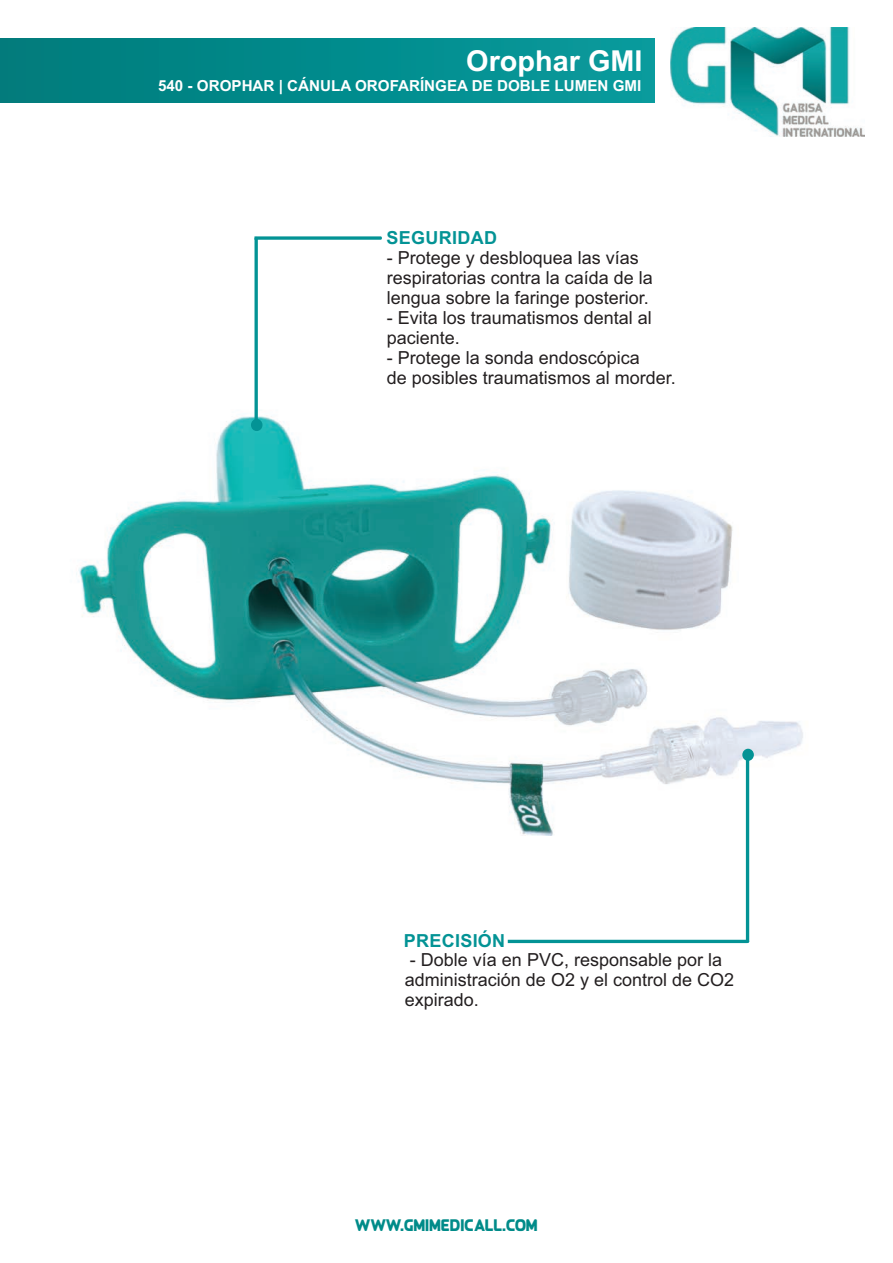
<style>
.page{position:relative;width:893px;height:1263px;background:#fff}
.page>*{position:absolute;margin:0;border:0;box-sizing:border-box;transform-origin:0 0}
.t1{font:700 28.8px "Arial";color:#fff}
.t2{font:18px/20.1px "Arial";color:#231f20}
.t3{font:700 18px "Arial";letter-spacing:.015em;color:#039395}
.t4{font:17.1px "Queenof Camelot 2.0";color:#008b89}
.t5{font:700 15.15px "Arial";color:#fff}
</style>
<div class="page">
<div style="left:0;top:39px;width:654px;height:63px;background:linear-gradient(to right,#007b7b,#089b9d)"></div>
<img style="left:670px;top:27px;width:194px;height:109px">
<img style="left:76px;top:416px;width:727px;height:420px">
<div style="left:251px;top:419px;width:11px;height:12px;background:#039395;border-radius:50%"></div>
<svg style="left:508px;top:753px;width:241px;height:190px"></svg>
<div style="left:742px;top:749px;width:12px;height:12px;background:#039395;border-radius:50%"></div>
<svg style="left:254px;top:236px;width:128px;height:191px"></svg>
<h1 class="t1" style="left:466px;top:50px;width:178px">Orophar GMI</h1>
<p class="t5" style="left:158px;top:79px;width:485px">540 - OROPHAR | CÁNULA OROFARÍNGEA DE DOBLE LUMEN GMI</p>
<p class="t3" style="left:387px;top:231px;width:112px">SEGURIDAD</p>
<p class="t2" style="left:387px;top:249px;width:268px">- Protege y desbloquea las vías respiratorias contra la caída de la lengua sobre la faringe posterior.</p>
<p class="t2" style="left:387px;top:309px;width:267px">- Evita los traumatismos dental al paciente.</p>
<p class="t2" style="left:387px;top:350px;width:291px">- Protege la sonda endoscópica<br>de posibles traumatismos al morder.</p>
<p class="t3" style="left:404px;top:933px;width:103px">PRECISIÓN</p>
<p class="t2" style="left:405px;top:951px;width:331px">- Doble vía en PVC, responsable por la administración de O2 y el control de CO2 expirado.</p>
<p class="t4" style="left:355px;top:1215px;width:185px">WWW.GMIMEDICALL.COM</p>
</div>
